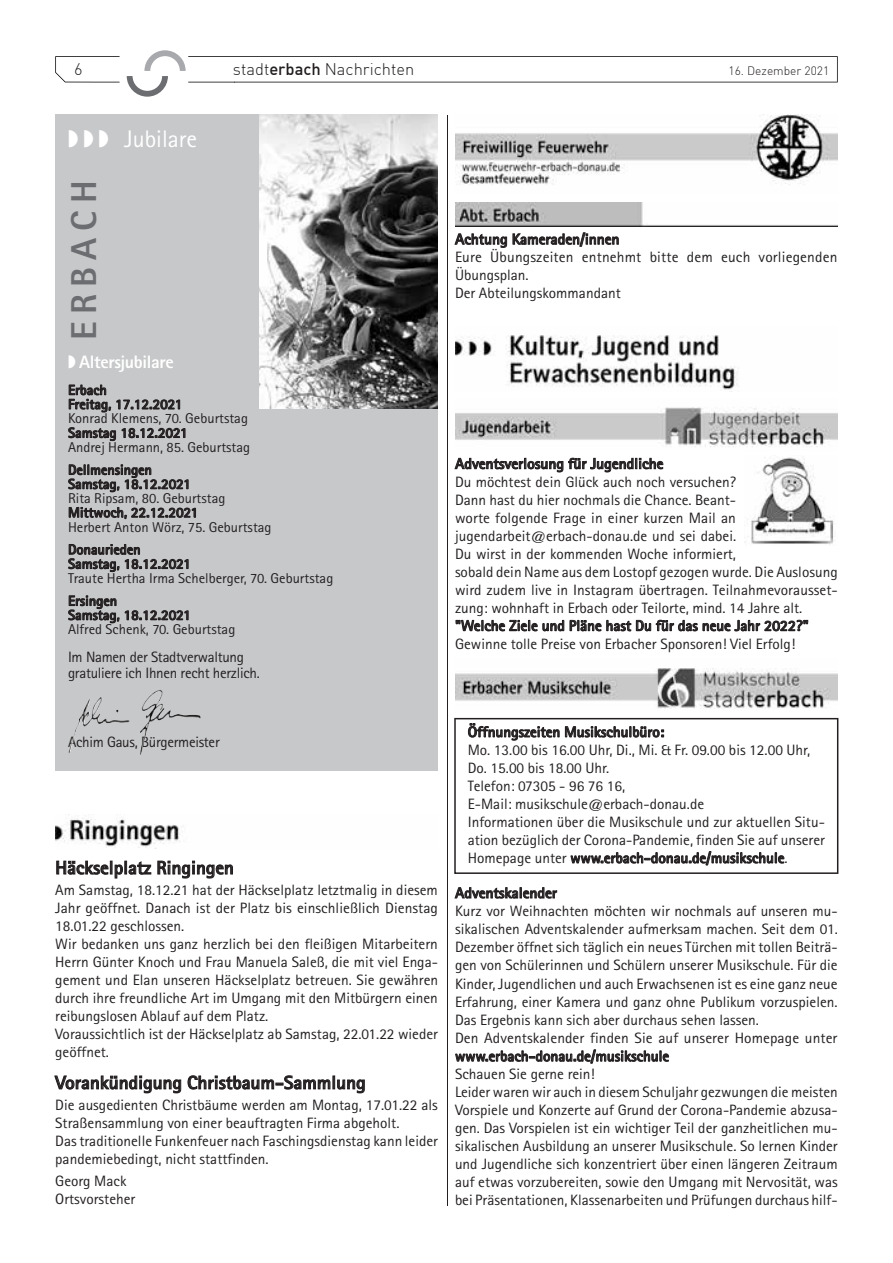
<style>
.page{position:relative;width:893px;height:1263px;background:#fff}
.page>*{position:absolute;margin:0;border:0;box-sizing:border-box;transform-origin:0 0}
.t1{font:800 36px "Rotis Sans Serif";letter-spacing:.2em;color:#6c6d70}
.t2{font:24px "Rotis Sans Serif Std";color:#fff}
.t3{font:700 18.75px "Rotis Sans Serif Std";color:#231f20}
.t4{font:800 18px "Rotis Sans Serif";letter-spacing:-.02em;color:#fff}
.t5{font:16.5px "DIN Light";color:#231f20}
.t6{font:15px/18px "Rotis Sans Serif Std";color:#231f20}
.t7{font:700 15px "Rotis Sans Serif Std";color:#231f20}
.t8{font:15px/15.9px "Rotis Sans Serif Std";letter-spacing:-.02em;color:#231f20}
.t9{font:14.25px "Rotis Sans Serif Std";color:#231f20}
.t10{font:700 14.25px/14.2px "Rotis Sans Serif Std";color:#231f20}
.t11{font:12px "DIN Light";color:#231f20}
.s1{font-family:"DIN Medium Alternate Medium Alternate"}
.s2{font-weight:700}
</style>
<div class="page">
<svg style="left:55px;top:50px;width:783px;height:47px"></svg>
<img style="left:55px;top:814px;width:125px;height:35px">
<svg style="left:57px;top:861px;width:94px;height:17px"></svg>
<svg style="left:158px;top:861px;width:75px;height:17px"></svg>
<svg style="left:55px;top:1075px;width:126px;height:18px"></svg>
<svg style="left:188px;top:1075px;width:177px;height:18px"></svg>
<img style="left:455px;top:115px;width:383px;height:70px">
<img style="left:455px;top:202px;width:383px;height:24px">
<svg style="left:455px;top:233px;width:52px;height:15px"></svg>
<svg style="left:513px;top:232px;width:106px;height:15px"></svg>
<img style="left:455px;top:335px;width:284px;height:57px">
<img style="left:455px;top:407px;width:383px;height:40px">
<svg style="left:455px;top:458px;width:208px;height:14px"></svg>
<svg style="left:456px;top:620px;width:108px;height:12px"></svg>
<svg style="left:570px;top:620px;width:238px;height:11px"></svg>
<img style="left:455px;top:668px;width:383px;height:41px">
<svg style="left:455px;top:887px;width:102px;height:11px"></svg>
<svg style="left:455px;top:1049px;width:214px;height:14px"></svg>
<hr style="left:447px;top:115px;width:1px;height:1090px;background:#231f20">
<div style="left:55px;top:115px;width:383px;height:656px;background:#c7c8ca"></div>
<svg style="left:69px;top:385px;width:42px;height:27px"></svg>
<svg style="left:117px;top:399px;width:63px;height:10px"></svg>
<svg style="left:68px;top:427px;width:48px;height:14px"></svg>
<svg style="left:122px;top:428px;width:63px;height:10px"></svg>
<svg style="left:68px;top:464px;width:120px;height:28px"></svg>
<svg style="left:69px;top:507px;width:127px;height:12px"></svg>
<svg style="left:68px;top:544px;width:120px;height:28px"></svg>
<svg style="left:68px;top:595px;width:120px;height:28px"></svg>
<img style="left:259px;top:115px;width:179px;height:294px">
<img style="left:85px;top:690px;width:115px;height:64px">
<img style="left:744px;top:457px;width:90px;height:88px">
<svg style="left:454px;top:718px;width:384px;height:156px"></svg>
<p class="t5" style="left:74px;top:59px;width:10px">6</p>
<p class="t5" style="left:233px;top:59px;width:183px">stadt<span class="s1">erbach</span> Nachrichten</p>
<p class="t11" style="left:729px;top:64px;width:102px">16. Dezember 2021</p>
<h2 class="t2" style="left:68px;top:125px;width:131px">◗ ◗ ◗ Jubilare</h2>
<h1 class="t1" style="left:61px;top:340px;width:161px;rotate:-90deg">ERBACH</h1>
<p class="t4" style="left:68px;top:350px;width:107px">◗ Altersjubilare</p>
<p class="t10" style="left:68px;top:383px;width:116px">Erbach<br>Freitag, 17.12.2021</p>
<p class="t9" style="left:68px;top:410px;width:181px">Konrad Klemens, 70. Geburtstag</p>
<p class="t10" style="left:68px;top:425px;width:121px">Samstag 18.12.2021</p>
<p class="t9" style="left:68px;top:439px;width:184px">Andrej Hermann, 85. Geburtstag</p>
<p class="t10" style="left:68px;top:462px;width:124px">Dellmensingen<br>Samstag, 18.12.2021</p>
<p class="t9" style="left:68px;top:490px;width:159px">Rita Ripsam, 80. Geburtstag</p>
<p class="t10" style="left:68px;top:505px;width:132px">Mittwoch, 22.12.2021</p>
<p class="t9" style="left:68px;top:518px;width:205px">Herbert Anton Wörz, 75. Geburtstag</p>
<p class="t10" style="left:68px;top:542px;width:124px">Donaurieden<br>Samstag, 18.12.2021</p>
<p class="t9" style="left:68px;top:570px;width:267px">Traute Hertha Irma Schelberger, 70. Geburtstag</p>
<p class="t10" style="left:68px;top:593px;width:124px">Ersingen<br>Samstag, 18.12.2021</p>
<p class="t9" style="left:68px;top:621px;width:169px">Alfred Schenk, 70. Geburtstag</p>
<p class="t8" style="left:68px;top:649px;width:193px">Im Namen der Stadtverwaltung gratuliere ich Ihnen recht herzlich.</p>
<p class="t7" style="left:455px;top:230px;width:166px">Achtung Kameraden/innen</p>
<p class="t6" style="left:455px;top:248px;width:384px">Eure Übungszeiten entnehmt bitte dem euch vorliegenden<br>Übungsplan.<br>Der Abteilungskommandant</p>
<p class="t7" style="left:455px;top:454px;width:210px">Adventsverlosung für Jugendliche</p>
<p class="t6" style="left:455px;top:472px;width:384px">Du möchtest dein Glück auch noch versuchen?<br>Dann hast du hier nochmals die Chance. Beant-<br>worte folgende Frage in einer kurzen Mail an jugendarbeit@erbach-donau.de und sei dabei.<br>Du wirst in der kommenden Woche informiert,<br>sobald dein Name aus dem Lostopf gezogen wurde. Die Auslosung wird zudem live in Instagram übertragen. Teilnahmevorausset&shy;zung: wohnhaft in Erbach oder Teilorte, mind. 14 Jahre alt.</p>
<p class="t7" style="left:455px;top:616px;width:355px">"Welche Ziele und Pläne hast Du für das neue Jahr 2022?"</p>
<p class="t6" style="left:455px;top:634px;width:342px">Gewinne tolle Preise von Erbacher Sponsoren! Viel Erfolg!</p>
<p class="t8" style="left:68px;top:734px;width:153px">Achim Gaus, Bürgermeister</p>
<p class="t3" style="left:55px;top:856px;width:180px">Häckselplatz Ringingen</p>
<p class="t6" style="left:55px;top:881px;width:384px">Am Samstag, 18.12.21 hat der Häckselplatz letztmalig in diesem Jahr geöffnet. Danach ist der Platz bis einschließlich Dienstag 18.01.22 geschlossen.<br>Wir bedanken uns ganz herzlich bei den fleißigen Mitarbeitern Herrn Günter Knoch und Frau Manuela Saleß, die mit viel Enga&shy;gement und Elan unseren Häckselplatz betreuen. Sie gewähren durch ihre freundliche Art im Umgang mit den Mitbürgern einen reibungslosen Ablauf auf dem Platz.<br>Voraussichtlich ist der Häckselplatz ab Samstag, 22.01.22 wieder geöffnet.</p>
<p class="t3" style="left:55px;top:1071px;width:312px">Vorankündigung Christbaum-Sammlung</p>
<p class="t6" style="left:55px;top:1096px;width:384px">Die ausgedienten Christbäume werden am Montag, 17.01.22 als Straßensammlung von einer beauftragten Firma abgeholt.<br>Das traditionelle Funkenfeuer nach Faschingsdienstag kann leider pandemiebedingt, nicht stattfinden.</p>
<p class="t6" style="left:55px;top:1172px;width:82px">Georg Mack<br>Ortsvorsteher</p>
<p class="t7" style="left:468px;top:722px;width:198px">Öffnungszeiten Musikschulbüro:</p>
<p class="t6" style="left:468px;top:741px;width:359px">Mo. 13.00 bis 16.00 Uhr, Di., Mi. &amp; Fr. 09.00 bis 12.00 Uhr, Do. 15.00 bis 18.00 Uhr.<br>Telefon: 07305 - 96 76 16,<br>E-Mail: musikschule@erbach-donau.de<br>Informationen über die Musikschule und zur aktuellen Situ&shy;ation bezüglich der Corona-Pandemie, finden Sie auf unserer Homepage unter <span class="s2">www.erbach-donau.de/musikschule</span>.</p>
<p class="t7" style="left:455px;top:883px;width:103px">Adventskalender</p>
<p class="t6" style="left:455px;top:902px;width:384px">Kurz vor Weihnachten möchten wir nochmals auf unseren mu&shy;sikalischen Adventskalender aufmerksam machen. Seit dem 01.<br>Dezember öffnet sich täglich ein neues Türchen mit tollen Beiträ&shy;gen von Schülerinnen und Schülern unserer Musikschule. Für die Kinder, Jugendlichen und auch Erwachsenen ist es eine ganz neue Erfahrung, einer Kamera und ganz ohne Publikum vorzuspielen.<br>Das Ergebnis kann sich aber durchaus sehen lassen.<br>Den Adventskalender finden Sie auf unserer Homepage unter</p>
<p class="t7" style="left:455px;top:1047px;width:216px">www.erbach-donau.de/musikschule</p>
<p class="t6" style="left:455px;top:1065px;width:384px">Schauen Sie gerne rein!<br>Leider waren wir auch in diesem Schuljahr gezwungen die meisten Vorspiele und Konzerte auf Grund der Corona-Pandemie abzusa&shy;gen. Das Vorspielen ist ein wichtiger Teil der ganzheitlichen mu&shy;sikalischen Ausbildung an unserer Musikschule. So lernen Kinder und Jugendliche sich konzentriert über einen längeren Zeitraum auf etwas vorzubereiten, sowie den Umgang mit Nervosität, was bei Präsentationen, Klassenarbeiten und Prüfungen durchaus hilf-</p>
</div>
